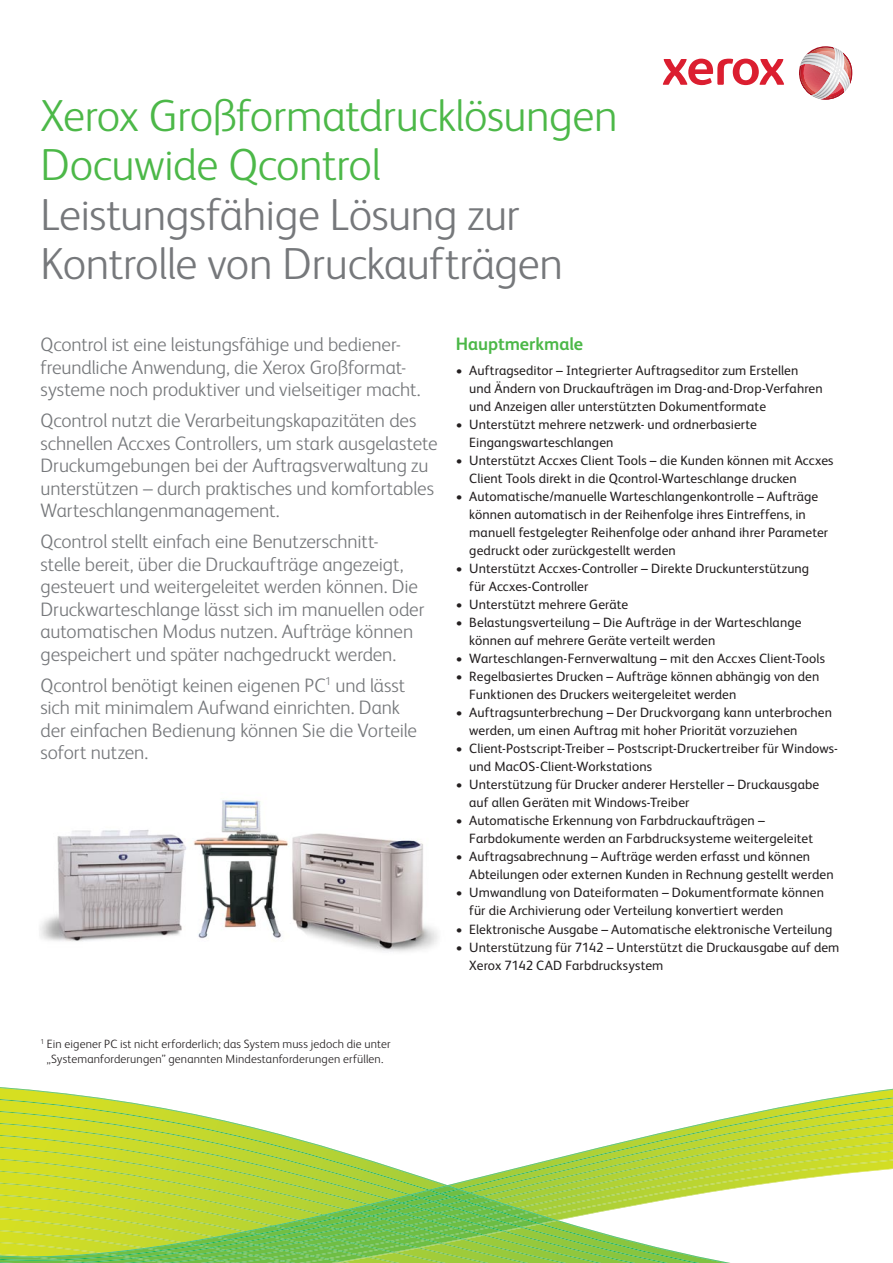
<style>
.page{position:relative;width:893px;height:1263px;background:#fff}
.page>*{position:absolute;margin:0;border:0;box-sizing:border-box;transform-origin:0 0}
.t1{font:300 45px/49.5px "Xerox Sans";letter-spacing:-.01em;color:#76787b}
.t2{font:300 45px/49.5px "Xerox Sans";letter-spacing:-.01em;color:#4cb848}
.t3{font:300 19.5px/22.5px "Xerox Sans";letter-spacing:-.005em;color:#76787b}
.t4{font:700 18px "Xerox Sans";letter-spacing:-.005em;color:#4cb848}
.t5{font:13.5px/18px "Xerox Sans";letter-spacing:.01em;color:#231f20}
.t6{font:300 12px/15px "Xerox Sans";letter-spacing:.015em;color:#231f20;text-align:center}
</style>
<div class="page">
<svg style="left:663px;top:59px;width:121px;height:26px"></svg>
<svg style="left:799px;top:46px;width:53px;height:54px"></svg>
<img style="left:813px;top:48px;width:27px;height:50px">
<svg style="left:0;top:1087px;width:893px;height:176px"></svg>
<img style="left:40px;top:800px;width:398px;height:152px">
<h1 class="t2" style="left:40px;top:88px;width:579px">Xerox Großformatdrucklösungen<br>Docuwide Qcontrol</h1>
<h1 class="t1" style="left:40px;top:187px;width:524px">Leistungsfähige Lösung zur<br>Kontrolle von Druckaufträgen</h1>
<h2 class="t3" style="left:40px;top:332px;width:381px">Qcontrol ist eine leistungsfähige und bediener&shy;freundliche Anwendung, die Xerox Großformat&shy;systeme noch produktiver und vielseitiger macht.</h2>
<p class="t3" style="left:40px;top:408px;width:399px">Qcontrol nutzt die Verarbeitungskapazitäten des schnellen Accxes Controllers, um stark aus-gelastete Druckumgebungen bei der Auftrags-verwaltung zu unterstützen – durch praktisches und komfortables Warte-schlangen- management.</p>
<p class="t3" style="left:40px;top:529px;width:385px">Qcontrol stellt einfach eine Benutzer-schnitt-<br>stelle bereit, über die Druckaufträge angezeigt, gesteuert und weitergeleitet werden können. Die Druckwarteschlange lässt sich im manuellen oder automatischen Modus nutzen. Aufträge können gespeichert und später nachgedruckt werden.</p>
<h2 class="t3" style="left:40px;top:673px;width:378px">Qcontrol benötigt keinen eigenen PC<sup>1</sup> und lässt sich mit minimalem Aufwand einrichten. Dank der einfachen Bedienung können Sie die Vorteile sofort nutzen.</h2>
<h3 class="t4" style="left:456px;top:331px;width:129px">Hauptmerkmale</h3>
<p class="t5" style="left:469px;top:361px;width:372px">Auftragseditor – Integrierter Auftragseditor zum Erstellen<br>und Ändern von Druckaufträgen im Drag-and-Drop-Verfahren und Anzeigen aller unterstützten Dokumentformate<br>Unterstützt mehrere netzwerk- und ordnerbasierte Eingangswarteschlangen<br>Unterstützt Accxes Client Tools – die Kunden können mit Accxes Client Tools direkt in die Qcontrol-Warteschlange drucken Automatische/manuelle Warteschlangenkontrolle – Aufträge können automatisch in der Reihenfolge ihres Eintreffens, in manuell festgelegter Reihenfolge oder anhand ihrer Parameter gedruckt oder zurückgestellt werden<br>Unterstützt Accxes-Controller – Direkte Druckunterstützung<br>für Accxes-Controller<br>Unterstützt mehrere Geräte<br>Belastungsverteilung – Die Aufträge in der Warteschlange können auf mehrere Geräte verteilt werden Warteschlangen-Fernverwaltung – mit den Accxes Client-Tools Regelbasiertes Drucken – Aufträge können abhängig von den Funktionen des Druckers weitergeleitet werden Auftragsunterbrechung – Der Druckvorgang kann unterbrochen werden, um einen Auftrag mit hoher Priorität vorzuziehen Client-Postscript-Treiber – Postscript-Druckertreiber für Windows&shy;und MacOS-Client-Workstations<br>Unterstützung für Drucker anderer Hersteller – Druckausgabe auf allen Geräten mit Windows-Treiber<br>Automatische Erkennung von Farbdruckaufträgen – Farbdokumente werden an Farbdrucksysteme weitergeleitet Auftragsabrechnung – Aufträge werden erfasst und können Abteilungen oder externen Kunden in Rechnung gestellt werden Umwandlung von Dateiformaten – Dokumentformate können für die Archivierung oder Verteilung konvertiert werden Elektronische Ausgabe – Automatische elektronische Verteilung Unterstützung für 7142 – Unterstützt die Druckausgabe auf dem Xerox 7142 CAD Farbdrucksystem</p>
<p class="t5" style="left:456px;top:361px;width:8px">•</p>
<p class="t5" style="left:456px;top:415px;width:8px">•</p>
<p class="t5" style="left:456px;top:451px;width:8px">•</p>
<p class="t5" style="left:456px;top:487px;width:8px">•</p>
<p class="t5" style="left:456px;top:559px;width:8px">•</p>
<p class="t5" style="left:456px;top:595px;width:8px">• •</p>
<p class="t5" style="left:456px;top:649px;width:8px">• •</p>
<p class="t5" style="left:456px;top:703px;width:8px">•</p>
<p class="t5" style="left:456px;top:739px;width:8px">•</p>
<p class="t5" style="left:456px;top:775px;width:8px">•</p>
<p class="t5" style="left:456px;top:811px;width:8px">•</p>
<p class="t5" style="left:456px;top:847px;width:8px">•</p>
<p class="t5" style="left:456px;top:883px;width:8px">•</p>
<p class="t5" style="left:456px;top:919px;width:8px">• •</p>
<p class="t6" style="left:40px;top:1036px;width:352px"><sup>1</sup> Ein eigener PC ist nicht erforderlich; das System muss jedoch die unter „Systemanforderungen” genannten Mindestanforderungen erfüllen.</p>
</div>
